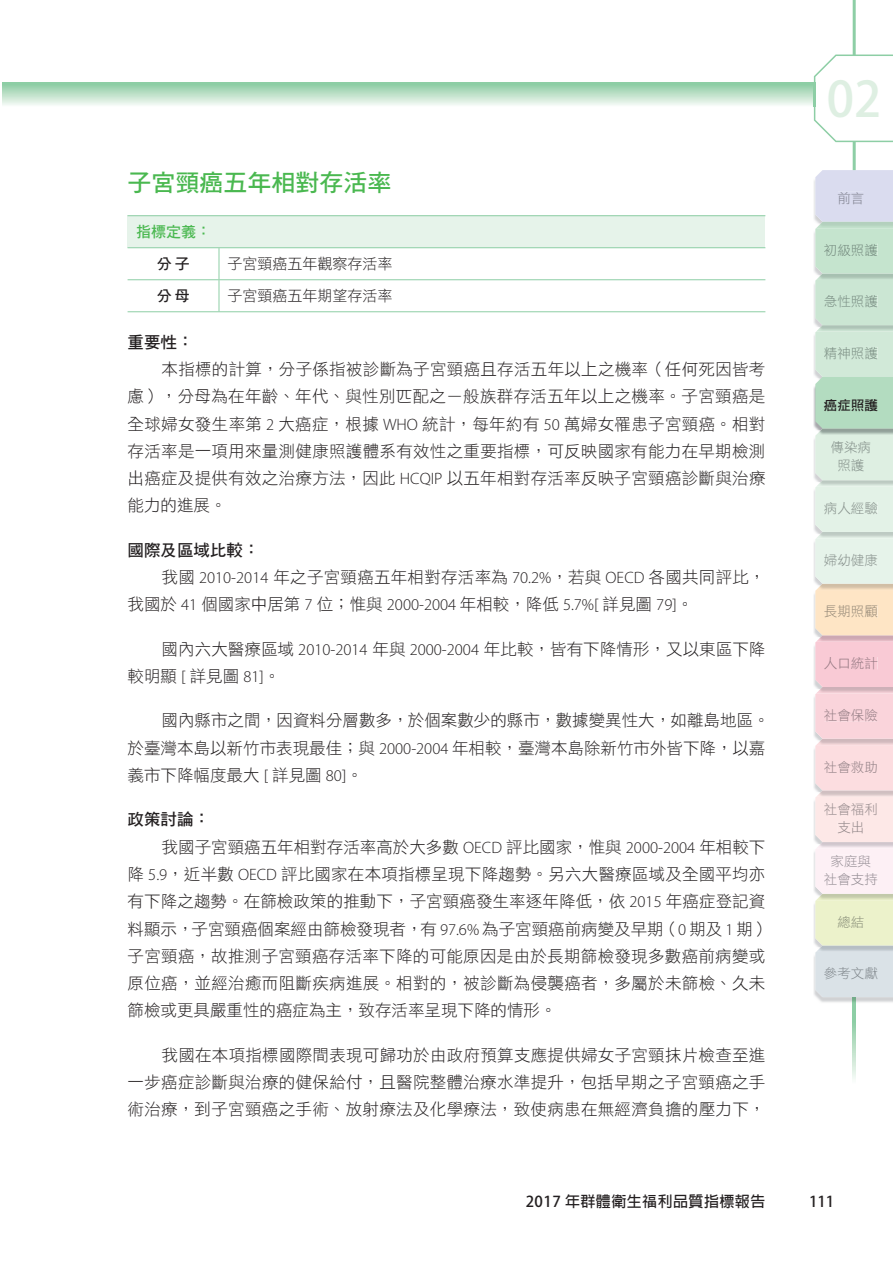
<style>
.page{position:relative;width:893px;height:1263px;background:#fff}
.page>*{position:absolute;margin:0;border:0;box-sizing:border-box;transform-origin:0 0}
.t1{font:700 48.6px "Adobe Fan Heiti Std";color:#deefe2}
.t2{font:24px "DF Hei Std W7";color:#4ab850}
.t3{font:16.5px/27.3px "DF Hei Std W3";letter-spacing:.005em;color:#231f20}
.t4{font:16.5px "DF Hei Std W7";color:#231f20}
.t5{font:15px "DF Hei Std W3";color:#231f20}
.t6{font:700 15px "Adobe Fan Heiti Std";letter-spacing:.03em;color:#231f20}
.t7{font:15px "DF Hei Std W7";color:#4ab850}
.t8{font:15px "DF Hei Std W7";color:#231f20}
.t9{font:13.5px/18px "DF Hei Std W3";color:#938c93;text-align:center}
.t10{font:13.5px/18px "DF Hei Std W3";color:#93888a;text-align:center}
.t11{font:13.5px/18px "DF Hei Std W3";color:#818d87;text-align:center}
.t12{font:13.5px "DF Hei Std W3";color:#81888d}
.t13{font:13.5px "DF Hei Std W3";color:#928186}
.t14{font:13.5px "DF Hei Std W3";color:#927c83}
.t15{font:13.5px "DF Hei Std W3";color:#927780}
.t16{font:13.5px "DF Hei Std W3";color:#938776}
.t17{font:13.5px "DF Hei Std W3";color:#868f8b}
.t18{font:13.5px "DF Hei Std W3";color:#848e89}
.t19{font:13.5px "DF Hei Std W3";color:#788a80}
.t20{font:13.5px "DF Hei Std W3";color:#75887e}
.t21{font:13.5px "DF Hei Std W7";color:#231f20}
.t22{font:13.5px "DF Hei Std W3";color:#71867b}
.t23{font:13.5px "DF Hei Std W3";color:#898e79}
.t24{font:13.5px "DF Hei Std W3";color:#7f818e}
.s1{font-family:"Myriad Pro";font-weight:300}
</style>
<div class="page">
<div style="left:128px;top:216px;width:637px;height:32px;background:#e6f3ea"></div>
<hr style="left:219px;top:248px;width:1px;height:31px;background:#8dcea5">
<hr style="left:128px;top:279px;width:91px;height:1px;background:#8dcea5">
<hr style="left:219px;top:279px;width:546px;height:1px;background:#8dcea5">
<hr style="left:219px;top:280px;width:1px;height:31px;background:#8dcea5">
<hr style="left:128px;top:311px;width:91px;height:1px;background:#8dcea5">
<hr style="left:219px;top:311px;width:546px;height:1px;background:#8dcea5">
<hr style="left:128px;top:215px;width:91px;height:1px;background:#8dcea5">
<hr style="left:219px;top:215px;width:546px;height:1px;background:#8dcea5">
<hr style="left:128px;top:247px;width:91px;height:1px;background:#8dcea5">
<hr style="left:219px;top:247px;width:546px;height:1px;background:#8dcea5">
<hr style="left:853px;top:0;width:3px;height:170px;background:#8dcea5">
<svg style="left:853px;top:1003px;width:3px;height:76px"></svg>
<svg style="left:3px;top:83px;width:811px;height:23px;background:#bfe1ca"></svg>
<svg style="left:814px;top:55px;width:79px;height:87px"></svg>
<svg style="left:813px;top:170px;width:80px;height:833px;background:#e1e2d9"></svg>
<img style="left:816px;top:222px;width:77px;height:6px">
<div style="left:824px;top:244px;width:53px;height:12px;background:#c5e4ce"></div>
<h2 class="t2" style="left:128px;top:169px;width:265px">子宮頸癌五年相對存活率</h2>
<p class="t7" style="left:136px;top:224px;width:76px">指標定義：</p>
<p class="t8" style="left:157px;top:256px;width:35px">分子</p>
<p class="t5" style="left:227px;top:256px;width:166px">子宮頸癌五年觀察存活率</p>
<p class="t8" style="left:157px;top:288px;width:35px">分母</p>
<p class="t5" style="left:227px;top:288px;width:166px">子宮頸癌五年期望存活率</p>
<p class="t4" style="left:128px;top:333px;width:68px">重要性：</p>
<p class="t3" style="left:128px;top:355px;width:639px;text-align:justify;text-indent:34px">本指標的計算，分子係指被診斷為子宮頸癌且存活五年以上之機率（任何死因皆考慮），分母為在年齡、年代、與性別匹配之ㄧ般族群存活五年以上之機率。子宮頸癌是全球婦女發生率第 <span class="s1">2</span> 大癌症，根據 <span class="s1">WHO</span> 統計，每年約有 <span class="s1">50</span> 萬婦女罹患子宮頸癌。相對存活率是一項用來量測健康照護體系有效性之重要指標，可反映國家有能力在早期檢測出癌症及提供有效之治療方法，因此 <span class="s1">HCQIP</span> 以五年相對存活率反映子宮頸癌診斷與治療能力的進展。</p>
<p class="t4" style="left:128px;top:541px;width:134px">國際及區域比較：</p>
<p class="t3" style="left:128px;top:563px;width:639px;text-indent:34px">我國 <span class="s1">2010-2014</span> 年之子宮頸癌五年相對存活率為 <span class="s1">70.2%</span>，若與 <span class="s1">OECD</span> 各國共同評比，我國於 <span class="s1">41</span> 個國家中居第 <span class="s1">7</span> 位；惟與 <span class="s1">2000-2004</span> 年相較，降低 <span class="s1">5.7%[</span> 詳見圖 <span class="s1">79]</span>。</p>
<p class="t3" style="left:128px;top:635px;width:639px;text-indent:34px">國內六大醫療區域 <span class="s1">2010-2014</span> 年與 <span class="s1">2000-2004</span> 年比較，皆有下降情形，又以東區下降較明顯 <span class="s1">[</span> 詳見圖 <span class="s1">81]</span>。</p>
<p class="t3" style="left:128px;top:706px;width:643px;text-indent:34px">國內縣市之間，因資料分層數多，於個案數少的縣市，數據變異性大，如離島地區。於臺灣本島以新竹市表現最佳；與 <span class="s1">2000-2004</span> 年相較，臺灣本島除新竹市外皆下降，以嘉義市下降幅度最大 <span class="s1">[</span> 詳見圖 <span class="s1">80]</span>。</p>
<p class="t4" style="left:128px;top:810px;width:84px">政策討論：</p>
<p class="t3" style="left:128px;top:833px;width:643px;text-indent:34px">我國子宮頸癌五年相對存活率高於大多數 <span class="s1">OECD</span> 評比國家，惟與 <span class="s1">2000-2004</span> 年相較下降 <span class="s1">5.9</span>，近半數 <span class="s1">OECD</span> 評比國家在本項指標呈現下降趨勢。另六大醫療區域及全國平均亦有下降之趨勢。在篩檢政策的推動下，子宮頸癌發生率逐年降低，依 <span class="s1">2015</span> 年癌症登記資料顯示，子宮頸癌個案經由篩檢發現者，有 <span class="s1">97.6%</span> 為子宮頸癌前病變及早期（<span class="s1">0</span> 期及 <span class="s1">1</span> 期）子宮頸癌，故推測子宮頸癌存活率下降的可能原因是由於長期篩檢發現多數癌前病變或原位癌，並經治癒而阻斷疾病進展。相對的，被診斷為侵襲癌者，多屬於未篩檢、久未篩檢或更具嚴重性的癌症為主，致存活率呈現下降的情形。</p>
<p class="t3" style="left:128px;top:1041px;width:639px;text-align:justify;text-indent:34px">我國在本項指標國際間表現可歸功於由政府預算支應提供婦女子宮頸抹片檢查至進一步癌症診斷與治療的健保給付，且醫院整體治療水準提升，包括早期之子宮頸癌之手術治療，到子宮頸癌之手術、放射療法及化學療法，致使病患在無經濟負擔的壓力下，</p>
<h1 class="t1" style="left:827px;top:70px;width:56px">02</h1>
<p class="t24" style="left:837px;top:191px;width:28px">前言</p>
<p class="t22" style="left:824px;top:242px;width:55px">初級照護</p>
<p class="t20" style="left:824px;top:294px;width:55px">急性照護</p>
<p class="t19" style="left:824px;top:346px;width:55px">精神照護</p>
<p class="t21" style="left:824px;top:397px;width:55px">癌症照護</p>
<p class="t11" style="left:831px;top:438px;width:42px">傳染病照護</p>
<p class="t18" style="left:824px;top:501px;width:55px">病人經驗</p>
<p class="t17" style="left:824px;top:553px;width:55px">婦幼健康</p>
<p class="t16" style="left:824px;top:604px;width:55px">長期照顧</p>
<p class="t15" style="left:824px;top:656px;width:55px">人口統計</p>
<p class="t14" style="left:824px;top:708px;width:55px">社會保險</p>
<p class="t13" style="left:824px;top:759px;width:55px">社會救助</p>
<p class="t10" style="left:824px;top:800px;width:55px">社會福利支出</p>
<p class="t9" style="left:824px;top:852px;width:55px">家庭與社會支持</p>
<p class="t23" style="left:837px;top:914px;width:28px">總結</p>
<p class="t12" style="left:824px;top:966px;width:55px">參考文獻</p>
<p class="t6" style="left:526px;top:1193px;width:241px">2017 年群體衛生福利品質指標報告</p>
<p class="t6" style="left:809px;top:1193px;width:27px">111</p>
</div>
